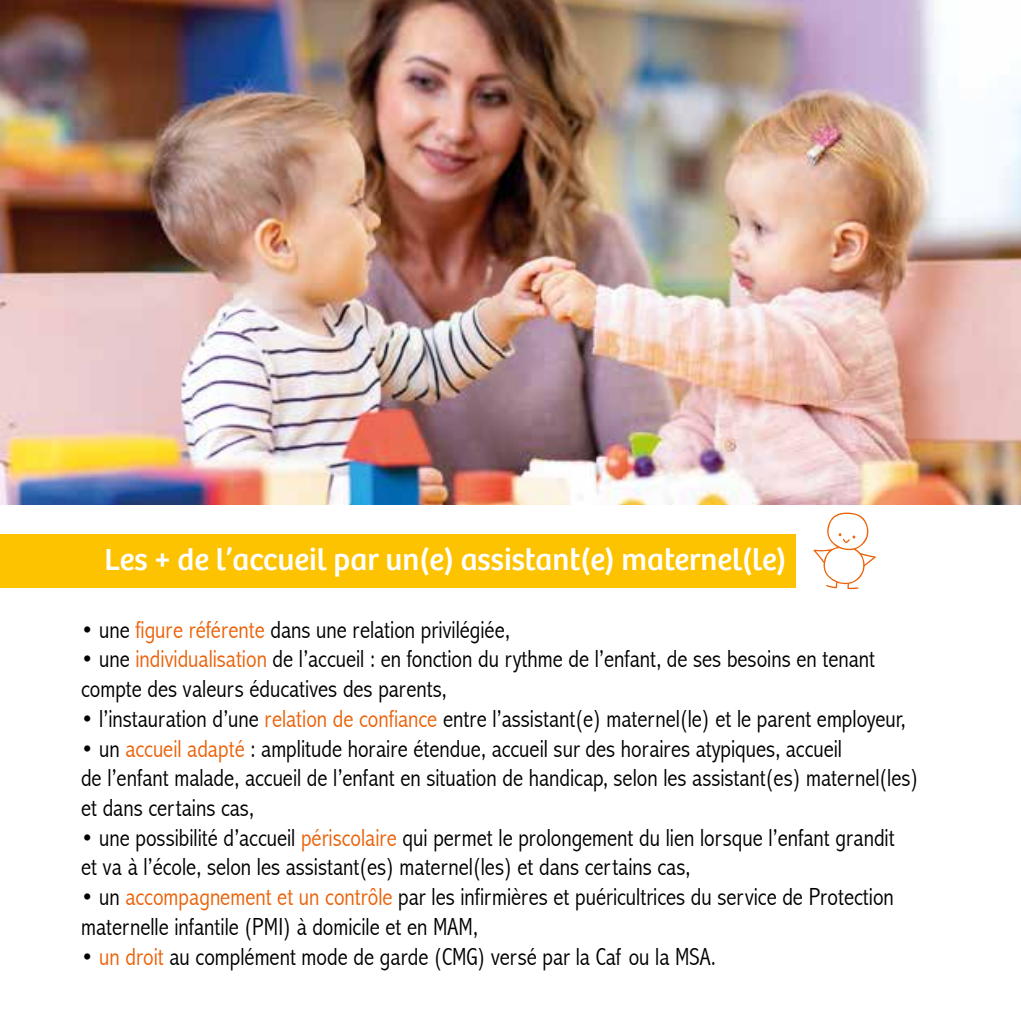
<style>
.page{position:relative;width:1021px;height:1021px;background:#fff}
.page>*{position:absolute;margin:0;border:0;box-sizing:border-box;transform-origin:0 0}
.t1{font:97.88px "MTF Itty Bitty Baby";color:#eb6209}
.t2{font:31.5px "Bree";color:#fff}
.t3{font:300 condensed 24.75px/29.7px "Abadi";color:#000}
.s1{color:#eb6209}
</style>
<div class="page">
<div style="left:0;top:534px;width:795px;height:53px;background:#fdc300"></div>
<img style="left:0;top:0;width:1020px;height:504px">
<p class="t2" style="left:105px;top:541px;width:683px">Les + de l’accueil par un(e) assistant(e) maternel(le)</p>
<h1 class="t1" style="left:811px;top:498px;width:69px">l</h1>
<p class="t3" style="left:81px;top:614px;width:430px">• une <span class="s1">figure référente</span> dans une relation privilégiée,</p>
<p class="t3" style="left:81px;top:644px;width:795px">• une <span class="s1">individualisation</span> de l’accueil : en fonction du rythme de l’enfant, de ses besoins en tenant compte des valeurs éducatives des parents,</p>
<p class="t3" style="left:81px;top:703px;width:826px">• l’instauration d’une <span class="s1">relation de confiance</span> entre l’assistant(e) maternel(le) et le parent employeur,</p>
<p class="t3" style="left:81px;top:733px;width:838px">• un <span class="s1">accueil adapté</span> : amplitude horaire étendue, accueil sur des horaires atypiques, accueil<br>de l’enfant malade, accueil de l’enfant en situation de handicap, selon les assistant(es) maternel(les) et dans certains cas,</p>
<p class="t3" style="left:81px;top:822px;width:815px">• une possibilité d’accueil <span class="s1">périscolaire</span> qui permet le prolongement du lien lorsque l’enfant grandit et va à l’école, selon les assistant(es) maternel(les) et dans certains cas,</p>
<p class="t3" style="left:81px;top:882px;width:814px">• un <span class="s1">accompagnement et un contrôle</span> par les infirmières et puéricultrices du service de Protection maternelle infantile (PMI) à domicile et en MAM,</p>
<p class="t3" style="left:81px;top:941px;width:636px">• <span class="s1">un droit</span> au complément mode de garde (CMG) versé par la Caf ou la MSA.</p>
</div>
